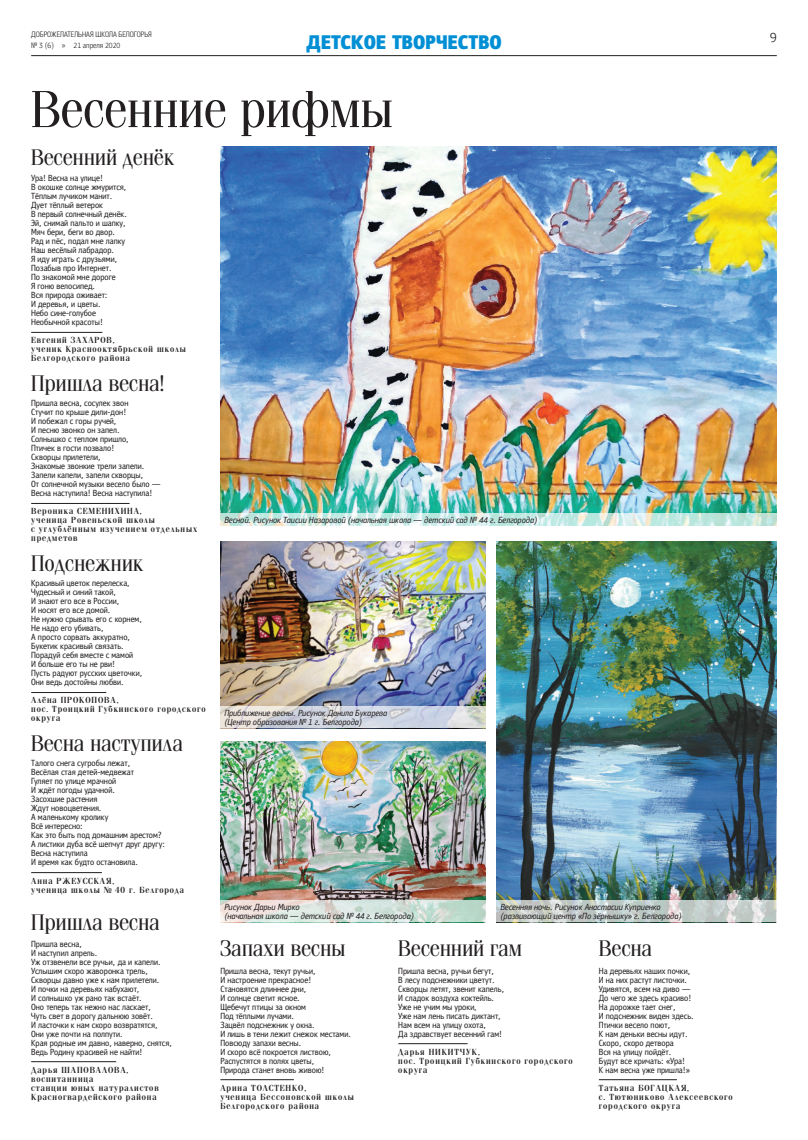
<style>
.page{position:relative;width:808px;height:1140px;background:#fff}
.page>*{position:absolute;margin:0;border:0;box-sizing:border-box;transform-origin:0 0}
.t1{font:53px "Free Fountain";letter-spacing:.01em;color:#231f20}
.t2{font:23px "Free Fountain";letter-spacing:.01em;color:#231f20}
.t3{font:900 20px "Free Korocha";color:#008fd5}
.t4{font:300 14px "Free Korocha";color:#231f20}
.t5{font:9px/9px "Free Korocha";color:#231f20}
.t6{font:600 9px/9px "Free Fountain";letter-spacing:.1em;color:#231f20}
.t7{font:italic 9px/9px "Free Korocha";letter-spacing:-.005em;color:#231f20}
.t8{font:300 8px/10.4px "Free Korocha";color:#231f20}
</style>
<div class="page">
<hr style="left:31px;top:55px;width:746px;height:1px;background:#231f20">
<img style="left:496px;top:541px;width:281px;height:359px">
<svg style="left:496px;top:900px;width:281px;height:22px"></svg>
<img style="left:220px;top:146px;width:557px;height:367px">
<img style="left:220px;top:541px;width:266px;height:165px">
<img style="left:220px;top:741px;width:266px;height:159px">
<hr style="left:31px;top:332px;width:71px;height:1px;background:#231f20">
<hr style="left:31px;top:503px;width:99px;height:1px;background:#231f20">
<hr style="left:31px;top:692px;width:75px;height:1px;background:#231f20">
<hr style="left:31px;top:872px;width:71px;height:1px;background:#231f20">
<hr style="left:220px;top:1079px;width:74px;height:1px;background:#231f20">
<hr style="left:398px;top:1043px;width:70px;height:1px;background:#231f20">
<hr style="left:599px;top:1079px;width:78px;height:1px;background:#231f20">
<svg style="left:220px;top:900px;width:266px;height:22px"></svg>
<svg style="left:220px;top:706px;width:266px;height:22px"></svg>
<svg style="left:220px;top:513px;width:557px;height:13px"></svg>
<hr style="left:31px;top:1061px;width:85px;height:1px;background:#231f20">
<p class="t8" style="left:31px;top:29px;width:122px">ДОБРОЖЕЛАТЕЛЬНАЯ ШКОЛА БЕЛОГОРЬЯ № 3 (6) » 21 апреля 2020</p>
<h3 class="t3" style="left:306px;top:30px;width:197px">ДЕТСКОЕ ТВОРЧЕСТВО</h3>
<h1 class="t1" style="left:31px;top:82px;width:363px">Весенние рифмы</h1>
<h2 class="t2" style="left:31px;top:145px;width:144px">Весенний денёк</h2>
<p class="t5" style="left:31px;top:174px;width:97px">Ура! Весна на улице!<br>В окошке солнце жмурится,<br>Тёплым лучиком манит.<br>Дует тёплый ветерок<br>В первый солнечный денёк.<br>Эй, снимай пальто и шапку,<br>Мяч бери, беги во двор.<br>Рад и пёс, подал мне лапку<br>Наш весёлый лабрадор.<br>Я иду играть с друзьями,<br>Позабыв про Интернет.<br>По знакомой мне дороге<br>Я гоню велосипед.<br>Вся природа оживает:<br>И деревья, и цветы.<br>Небо сине-голубое<br>Необычной красоты!</p>
<p class="t6" style="left:31px;top:336px;width:156px">Евгений ЗАХАРОВ,<br>ученик Краснооктябрьской школы<br>Белгородского района</p>
<h2 class="t2" style="left:31px;top:371px;width:135px">Пришла весна!</h2>
<p class="t5" style="left:31px;top:399px;width:131px">Пришла весна, сосулек звон<br>Стучит по крыше дили-дон!<br>И побежал с горы ручей,<br>И песню звонко он запел.<br>Солнышко с теплом пришло,<br>Птичек в гости позвало!<br>Скворцы прилетели,<br>Знакомые звонкие трели запели.<br>Запели капели, запели скворцы,<br>От солнечной музыки весело было —<br>Весна наступила! Весна наступила!</p>
<p class="t6" style="left:31px;top:507px;width:167px">Вероника СЕМЕНИХИНА,<br>ученица Ровеньской школы<br>с углублённым изучением отдельных предметов</p>
<h2 class="t2" style="left:31px;top:551px;width:114px">Подснежник</h2>
<p class="t5" style="left:31px;top:579px;width:113px">Красивый цветок перелеска,<br>Чудесный и синий такой,<br>И знают его все в России,<br>И носят его все домой.<br>Не нужно срывать его с корнем,<br>Не надо его убивать,<br>А просто сорвать аккуратно,<br>Букетик красивый связать.<br>Порадуй себя вместе с мамой<br>И больше его ты не рви!<br>Пусть радуют русских цветочки,<br>Они ведь достойны любви.</p>
<p class="t6" style="left:31px;top:696px;width:176px">Алёна ПРОКОПОВА,<br>пос. Троицкий Губкинского городского округа</p>
<h2 class="t2" style="left:31px;top:731px;width:153px">Весна наступила</h2>
<p class="t5" style="left:31px;top:759px;width:135px">Талого снега сугробы лежат,<br>Весёлая стая детей-медвежат<br>Гуляет по улице мрачной<br>И ждёт погоды удачной.<br>Засохшие растения<br>Ждут новоцветения.<br>А маленькому кролику<br>Всё интересно:<br>Как это быть под домашним арестом?<br>А листики дуба всё шепчут друг другу:<br>Весна наступила<br>И время как будто остановила.</p>
<p class="t6" style="left:31px;top:876px;width:154px">Анна РЖЕУССКАЯ,<br>ученица школы № 40 г. Белгорода</p>
<p class="t7" style="left:224px;top:515px;width:314px">Весной. Рисунок Таисии Назаровой (начальная школа — детский сад № 44 г. Белгорода)</p>
<p class="t7" style="left:224px;top:708px;width:164px">Приближение весны. Рисунок Данила Букарева (Центр образования № 1 г. Белгорода)</p>
<h2 class="t2" style="left:31px;top:910px;width:130px">Пришла весна</h2>
<p class="t5" style="left:31px;top:939px;width:142px">Пришла весна,<br>И наступил апрель.<br>Уж отзвенели все ручьи, да и капели.<br>Услышим скоро жаворонка трель,<br>Скворцы давно уже к нам прилетели.<br>И почки на деревьях набухают,<br>И солнышко уж рано так встаёт.<br>Оно теперь так нежно нас ласкает,<br>Чуть свет в дорогу дальнюю зовёт.<br>И ласточки к нам скоро возвратятся,<br>Они уже почти на полпути.<br>Края родные им давно, наверно, снятся,<br>Ведь Родину красивей не найти!</p>
<p class="t6" style="left:31px;top:1065px;width:129px">Дарья ШАПОВАЛОВА, воспитанница<br>станции юных натуралистов<br>Красногвардейского района</p>
<p class="t7" style="left:224px;top:902px;width:191px">Рисунок Дарьи Мирко<br>(начальная школа — детский сад № 44 г. Белгорода)</p>
<p class="t7" style="left:500px;top:902px;width:183px">Весенняя ночь. Рисунок Анастасии Куприенко (развивающий центр «По зёрнышку» г. Белгорода)</p>
<h2 class="t2" style="left:220px;top:937px;width:126px">Запахи весны</h2>
<p class="t5" style="left:220px;top:966px;width:132px">Пришла весна, текут ручьи,<br>И настроение прекрасное!<br>Становятся длиннее дни,<br>И солнце светит ясное.<br>Щебечут птицы за окном<br>Под тёплыми лучами.<br>Зацвёл подснежник у окна.<br>И лишь в тени лежит снежок местами.<br>Повсюду запахи весны.<br>И скоро всё покроется листвою,<br>Распустятся в полях цветы,<br>Природа станет вновь живою!</p>
<p class="t6" style="left:220px;top:1083px;width:135px">Арина ТОЛСТЕНКО,<br>ученица Бессоновской школы<br>Белгородского района</p>
<h2 class="t2" style="left:398px;top:937px;width:125px">Весенний гам</h2>
<p class="t5" style="left:398px;top:966px;width:108px">Пришла весна, ручьи бегут,<br>В лесу подснежники цветут.<br>Скворцы летят, звенит капель,<br>И сладок воздуха коктейль.<br>Уже не учим мы уроки,<br>Уже нам лень писать диктант,<br>Нам всем на улицу охота,<br>Да здравствует весенний гам!</p>
<p class="t6" style="left:398px;top:1047px;width:176px">Дарья НИКИТЧУК,<br>пос. Троицкий Губкинского городского округа</p>
<h2 class="t2" style="left:599px;top:937px;width:55px">Весна</h2>
<p class="t5" style="left:599px;top:966px;width:96px">На деревьях наших почки,<br>И на них растут листочки.<br>Удивятся, всем на диво —<br>До чего же здесь красиво!<br>На дорожке тает снег,<br>И подснежник виден здесь.<br>Птички весело поют,<br>К нам деньки весны идут.<br>Скоро, скоро детвора<br>Вся на улицу пойдёт.<br>Будут все кричать: «Ура!<br>К нам весна уже пришла!»</p>
<p class="t6" style="left:599px;top:1083px;width:135px">Татьяна БОГАЦКАЯ,<br>с. Тютюниково Алексеевского городского округа</p>
<h3 class="t4" style="left:770px;top:29px;width:8px">9</h3>
</div>
